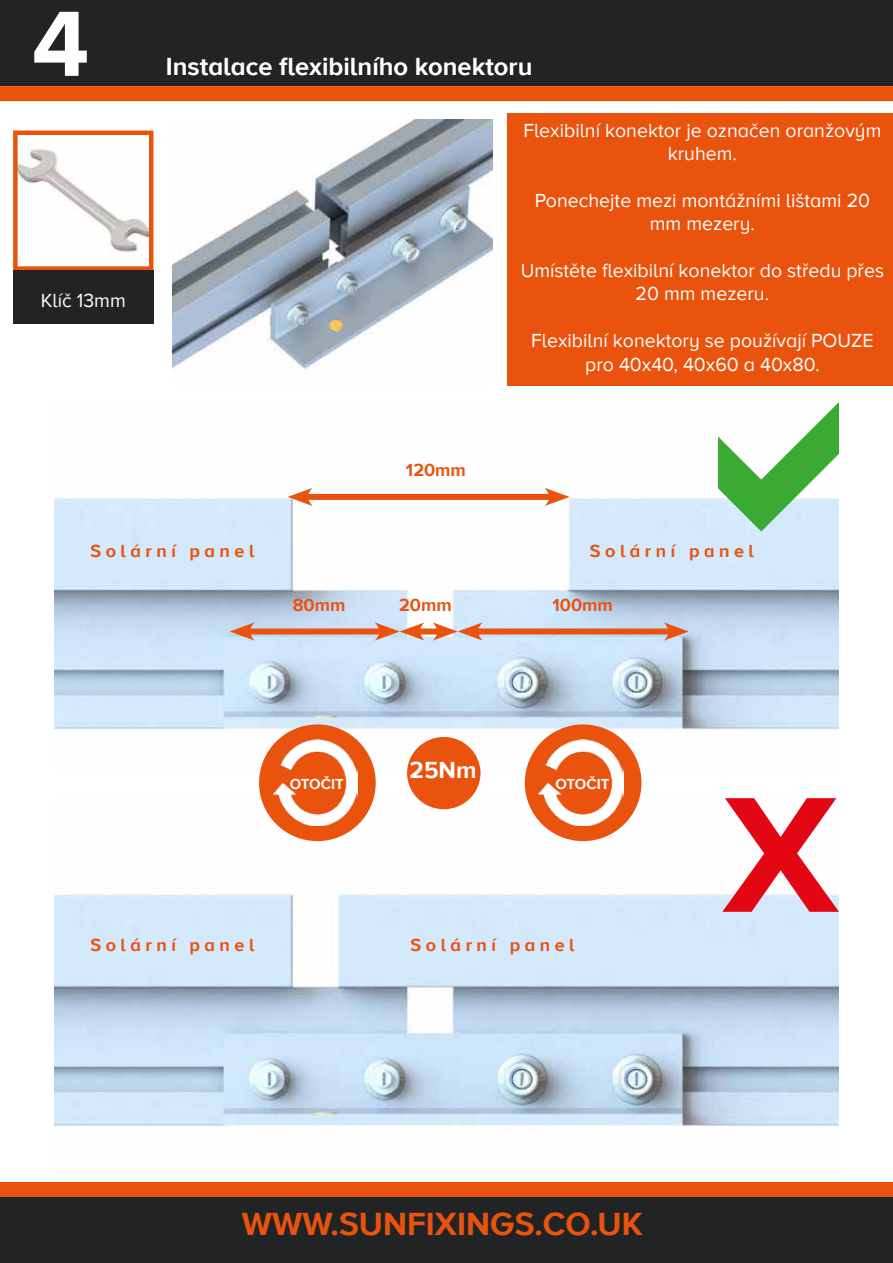
<style>
.page{position:relative;width:893px;height:1263px;background:#fff}
.page>*{position:absolute;margin:0;border:0;box-sizing:border-box;transform-origin:0 0}
.t1{font:700 96px "Proxima Nova A";color:#fff}
.t2{font:700 33px "Proxima Nova A";color:#e9530e}
.t3{font:700 25.5px "Proxima Nova A";color:#fff}
.t4{font:700 24px "Proxima Nova A";color:#fff}
.t5{font:19.5px/23.4px "Proxima Nova A";color:#fff;text-align:center}
.t6{font:700 18px "Proxima Nova A";letter-spacing:.25em;color:#e9530e}
.t7{font:700 15px "Proxima Nova A";color:#fff}
</style>
<div class="page">
<div style="left:0;top:0;width:893px;height:86px;background:#222324"></div>
<div style="left:0;top:1195px;width:893px;height:68px;background:#222324"></div>
<div style="left:0;top:1182px;width:893px;height:15px;background:#e9530e"></div>
<div style="left:0;top:86px;width:893px;height:15px;background:#e9530e"></div>
<img style="left:172px;top:119px;width:321px;height:251px">
<img style="left:54px;top:487px;width:785px;height:286px">
<img style="left:54px;top:798px;width:785px;height:328px">
<img style="left:18px;top:149px;width:130px;height:105px">
<div style="left:13px;top:131px;width:140px;height:140px;border:4px solid #e9530e"></div>
<div style="left:13px;top:271px;width:140px;height:53px;background:#222324"></div>
<div style="left:508px;top:113px;width:385px;height:273px;background:#e9530e"></div>
<div style="left:407px;top:737px;width:73px;height:72px;background:#e9530e;border-radius:50%"></div>
<svg style="left:718px;top:402px;width:121px;height:130px"></svg>
<svg style="left:722px;top:798px;width:117px;height:114px"></svg>
<div style="left:244px;top:628px;width:141px;height:6px;background:#e9530e"></div>
<svg style="left:230px;top:622px;width:25px;height:19px"></svg>
<div style="left:302px;top:494px;width:253px;height:6px;background:#e9530e"></div>
<svg style="left:288px;top:488px;width:25px;height:18px"></svg>
<svg style="left:544px;top:488px;width:26px;height:18px"></svg>
<div style="left:414px;top:628px;width:29px;height:6px;background:#e9530e"></div>
<svg style="left:375px;top:622px;width:50px;height:19px"></svg>
<div style="left:472px;top:628px;width:202px;height:6px;background:#e9530e"></div>
<svg style="left:432px;top:622px;width:51px;height:19px"></svg>
<svg style="left:664px;top:622px;width:25px;height:19px"></svg>
<div style="left:259px;top:724px;width:117px;height:117px;background:#e9530e;border-radius:50%"></div>
<img style="left:272px;top:740px;width:86px;height:86px">
<div style="left:525px;top:724px;width:116px;height:117px;background:#e9530e;border-radius:50%"></div>
<img style="left:538px;top:740px;width:85px;height:86px">
<h1 class="t1" style="left:32px;top:-11px;width:59px">4</h1>
<p class="t5" style="left:41px;top:290px;width:87px">Klíč 13mm</p>
<h3 class="t3" style="left:166px;top:52px;width:368px">Instalace flexibilního konektoru</h3>
<p class="t6" style="left:406px;top:460px;width:62px">120mm</p>
<p class="t5" style="left:523px;top:119px;width:360px">Flexibilní konektor je označen oranžovým kruhem.</p>
<p class="t5" style="left:535px;top:189px;width:337px">Ponechejte mezi montážními lištami 20 mm mezery.</p>
<p class="t5" style="left:521px;top:259px;width:365px">Umístěte flexibilní konektor do středu přes<br>20 mm mezeru.</p>
<p class="t5" style="left:531px;top:330px;width:344px">Flexibilní konektory se používají POUZE pro 40x40, 40x60 a 40x80.</p>
<p class="t6" style="left:90px;top:541px;width:165px">Solární panel</p>
<p class="t6" style="left:590px;top:541px;width:165px">Solární panel</p>
<p class="t6" style="left:293px;top:595px;width:54px">80mm</p>
<p class="t6" style="left:399px;top:595px;width:54px">20mm</p>
<p class="t6" style="left:553px;top:595px;width:62px">100mm</p>
<p class="t4" style="left:410px;top:757px;width:68px">25Nm</p>
<p class="t7" style="left:290px;top:775px;width:56px">OTOČIT</p>
<p class="t7" style="left:555px;top:775px;width:56px">OTOČIT</p>
<p class="t6" style="left:90px;top:934px;width:165px">Solární panel</p>
<p class="t6" style="left:411px;top:934px;width:165px">Solární panel</p>
<h2 class="t2" style="left:242px;top:1205px;width:402px">WWW.SUNFIXINGS.CO.UK</h2>
</div>
